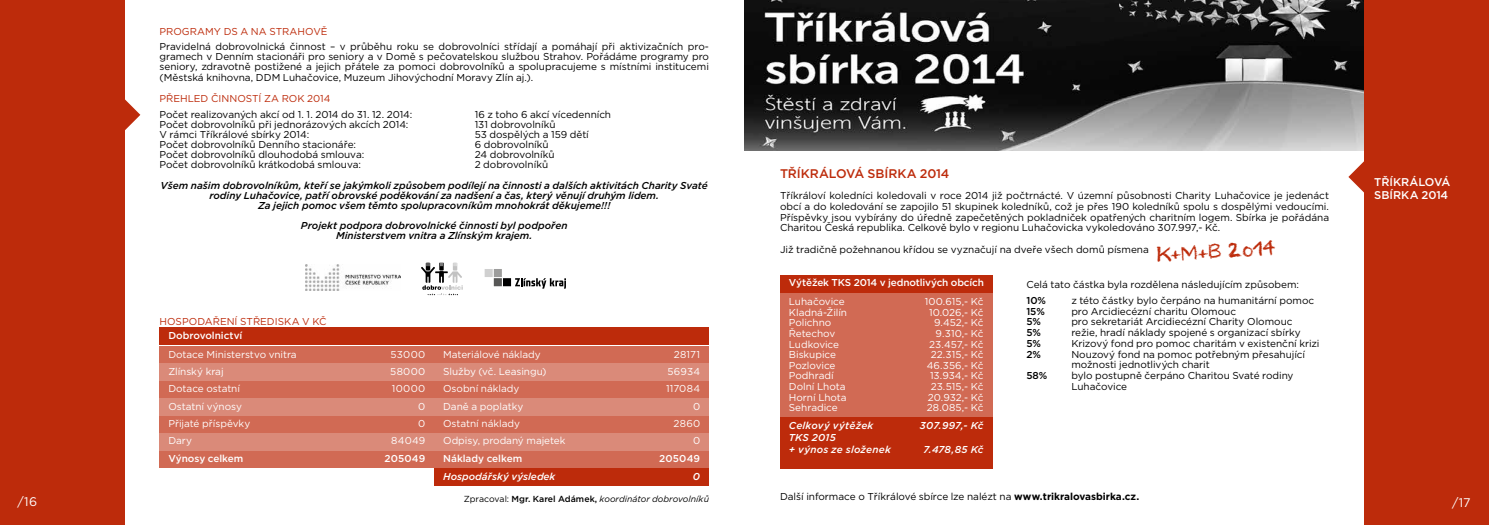
<style>
.page{position:relative;width:1489px;height:525px;background:#fff}
.page>*{position:absolute;margin:0;border:0;box-sizing:border-box;transform-origin:0 0}
.t1{font:21.88px "pastel";color:#bd2b0b}
.t2{font:500 12.5px "Gotham";color:#bd2b0b}
.t3{font:12.5px "Gotham";color:#fff}
.t4{font:500 11.25px/13.5px "Gotham";color:#fff}
.t5{font:10px/10.8px "Gotham";letter-spacing:-.005em;color:#000;text-align:justify}
.t6{font:10px/10.6px "Gotham";letter-spacing:-.005em;color:#fff}
.t7{font:italic 500 10px/10px "Gotham";letter-spacing:-.005em;color:#000;text-align:center}
.t8{font:500 10px "Gotham";letter-spacing:-.005em;color:#fff}
.t9{font:italic 500 10px/12px "Gotham";letter-spacing:.01em;color:#fff}
.t10{font:10px "Gotham";color:#bd2b0b}
.t11{font:500 10px "Gotham";color:#000}
.t12{font:italic 8.75px "Gotham";letter-spacing:-.005em;color:#000}
.s1{font-style:normal}
.s2{font-weight:500;font-style:normal}
.s3{font-weight:700}
</style>
<div class="page">
<img style="left:744px;top:0;width:620px;height:151px">
<div style="left:1364px;top:0;width:124px;height:524px;background:#bd2b0b"></div>
<svg style="left:1348px;top:161px;width:16px;height:32px"></svg>
<div style="left:780px;top:293px;width:212px;height:133px;background:#d16a54"></div>
<div style="left:780px;top:275px;width:212px;height:17px;background:#bd2b0b"></div>
<div style="left:780px;top:417px;width:212px;height:52px;background:#bd2b0b"></div>
<div style="left:159px;top:327px;width:550px;height:18px;background:#bd2b0b"></div>
<div style="left:159px;top:346px;width:550px;height:17px;background:#d16a54"></div>
<div style="left:159px;top:380px;width:550px;height:18px;background:#d16a54"></div>
<div style="left:159px;top:415px;width:550px;height:18px;background:#d16a54"></div>
<div style="left:159px;top:450px;width:550px;height:18px;background:#d16a54"></div>
<div style="left:159px;top:363px;width:550px;height:18px;background:#da8a79"></div>
<div style="left:159px;top:398px;width:550px;height:18px;background:#da8a79"></div>
<div style="left:159px;top:432px;width:550px;height:18px;background:#da8a79"></div>
<div style="left:434px;top:468px;width:275px;height:17px;background:#bd2b0b"></div>
<div style="left:0;top:0;width:124px;height:524px;background:#bd2b0b"></div>
<img style="left:305px;top:264px;width:95px;height:26px">
<svg style="left:515px;top:278px;width:51px;height:10px"></svg>
<div style="left:484px;top:269px;width:8px;height:8px;background:#d0d0d0"></div>
<div style="left:494px;top:269px;width:8px;height:8px;background:#9d9d9c"></div>
<div style="left:494px;top:278px;width:8px;height:8px;background:#575756"></div>
<div style="left:503px;top:278px;width:8px;height:8px;background:#000"></div>
<svg style="left:421px;top:262px;width:41px;height:33px"></svg>
<svg style="left:124px;top:97px;width:16px;height:35px"></svg>
<p class="t10" style="left:159px;top:25px;width:16px">Program</p>
<p class="t10" style="left:214px;top:25px;width:71px">y DS a na Strahov</p>
<p class="t10" style="left:321px;top:25px;width:8px">ě</p>
<p class="t5" style="left:159px;top:41px;width:551px;line-height:10.2px">Pravidelná dobrovolnická činnost – v průběhu roku se dobrovolníci střídají a pomáhají při aktivizačních pro&shy;gramech v Denním stacionáři pro seniory a v Domě s pečovatelskou službou Strahov. Pořádáme programy pro seniory, zdravotně postižené a jejich přátele za pomoci dobrovolníků a spolupracujeme s místními institucemi (Městská knihovna, DDM Luhačovice, Muzeum Jihovýchodní Moravy Zlín aj.).</p>
<p class="t10" style="left:159px;top:92px;width:86px">Přehled činnost</p>
<p class="t10" style="left:258px;top:92px;width:32px">í za rok</p>
<p class="t10" style="left:307px;top:92px;width:25px">2014</p>
<p class="t5" style="left:159px;top:108px;width:254px">Počet realizovaných akcí od 1. 1. 2014 do 31. 12. 2014:</p>
<p class="t5" style="left:474px;top:108px;width:138px">16 z toho 6 akcí vícedenních</p>
<p class="t5" style="left:159px;top:118px;width:250px">Počet dobrovolníků při jednorázových akcích 2014:</p>
<p class="t5" style="left:474px;top:118px;width:82px">131 dobrovolníků</p>
<p class="t5" style="left:159px;top:128px;width:151px">V rámci Tříkrálové sbírky 2014:</p>
<p class="t5" style="left:474px;top:128px;width:116px">53 dospělých a 159 dětí</p>
<p class="t5" style="left:159px;top:138px;width:198px">Počet dobrovolníků Denního stacionáře:</p>
<p class="t5" style="left:474px;top:138px;width:76px">6 dobrovolníků</p>
<p class="t5" style="left:159px;top:148px;width:206px">Počet dobrovolníků dlouhodobá smlouva:</p>
<p class="t5" style="left:474px;top:148px;width:82px">24 dobrovolníků</p>
<p class="t5" style="left:159px;top:158px;width:203px">Počet dobrovolníků krátkodobá smlouva:</p>
<p class="t5" style="left:474px;top:158px;width:75px">2 dobrovolníků</p>
<p class="t7" style="left:161px;top:180px;width:549px">Všem našim dobrovolníkům, kteří se jakýmkoli způsobem podílejí na činnosti a dalších aktivitách Charity Svaté rodiny Luhačovice, patří obrovské poděkování za nadšení a čas, který věnují druhým lidem.<br>Za jejich pomoc všem těmto spolupracovníkům mnohokrát děkujeme!!!</p>
<p class="t7" style="left:301px;top:220px;width:268px">Projekt podpora dobrovolnické činnosti byl podpořen<br>Ministerstvem vnitra a Zlínským krajem.</p>
<p class="t10" style="left:159px;top:314px;width:17px">Hospoda</p>
<p class="t10" style="left:213px;top:314px;width:73px">ření střediska</p>
<p class="t10" style="left:302px;top:314px;width:24px">v Kč</p>
<p class="t8" style="left:168px;top:328px;width:76px">Dobrovolnictví</p>
<p class="t6" style="left:168px;top:348px;width:130px">Dotace Ministerstvo vnitra</p>
<p class="t6" style="left:168px;top:379px;width:75px;line-height:17.4px">Dotace ostatní<br>Ostatní výnosy</p>
<p class="t6" style="left:168px;top:435px;width:25px">Dary</p>
<p class="t6" style="left:443px;top:348px;width:99px">Materiálové náklady</p>
<p class="t6" style="left:443px;top:383px;width:78px">Osobní náklady</p>
<p class="t6" style="left:443px;top:417px;width:78px">Ostatní náklady</p>
<p class="t6" style="left:390px;top:348px;width:36px">53000</p>
<p class="t6" style="left:392px;top:380px;width:35px;line-height:17.4px;text-align:right">10000<br>0</p>
<p class="t6" style="left:391px;top:435px;width:36px">84049</p>
<p class="t6" style="left:673px;top:348px;width:28px">28171</p>
<p class="t6" style="left:666px;top:383px;width:36px">117084</p>
<p class="t6" style="left:673px;top:417px;width:28px">2860</p>
<p class="t6" style="left:168px;top:365px;width:57px">Zlínský kraj</p>
<p class="t6" style="left:443px;top:365px;width:105px">Služby (vč. Leasingu)</p>
<p class="t6" style="left:443px;top:400px;width:82px">Daně a poplatky</p>
<p class="t6" style="left:443px;top:435px;width:124px">Odpisy, prodaný majetek</p>
<p class="t9" style="left:443px;top:470px;width:114px">Hospodářský výsledek</p>
<p class="t6" style="left:667px;top:365px;width:34px">56934</p>
<p class="t6" style="left:693px;top:400px;width:9px">0</p>
<p class="t6" style="left:693px;top:435px;width:9px">0</p>
<p class="t9" style="left:693px;top:470px;width:9px">0</p>
<p class="t6" style="left:390px;top:366px;width:37px">58000</p>
<p class="t6" style="left:168px;top:417px;width:83px">Přijaté příspěvky</p>
<p class="t8" style="left:168px;top:452px;width:77px">Výnosy celkem</p>
<p class="t8" style="left:443px;top:452px;width:81px">Náklady celkem</p>
<p class="t6" style="left:418px;top:417px;width:9px">0</p>
<p class="t8" style="left:384px;top:452px;width:43px">205049</p>
<p class="t8" style="left:659px;top:452px;width:43px">205049</p>
<p class="t3" style="left:18px;top:493px;width:21px">/16</p>
<p class="t12" style="left:464px;top:493px;width:247px"><span class="s1">Zpracoval:</span> <span class="s2">Mgr. Karel Adámek,</span> koordinátor dobrovolníků</p>
<p class="t2" style="left:780px;top:165px;width:10px">Tříkrálová</p>
<p class="t2" style="left:867px;top:165px;width:10px">sbírka</p>
<p class="t2" style="left:919px;top:165px;width:31px">2014</p>
<p class="t5" style="left:780px;top:190px;width:550px">Tříkráloví koledníci koledovali v roce 2014 již počtrnácté. V územní působnosti Charity Luhačovice je jedenáct obcí a do koledování se zapojilo 51 skupinek koledníků, což je přes 190 koledníků spolu s dospělými vedoucími.<br>Příspěvky jsou vybírány do úředně zapečetěných pokladniček opatřených charitním logem. Sbírka je pořádána Charitou Česká republika. Celkově bylo v regionu Luhačovicka vykoledováno 307.997,- Kč.</p>
<p class="t5" style="left:780px;top:243px;width:370px">Již tradičně požehnanou křídou se vyznačují na dveře všech domů písmena</p>
<h1 class="t1" style="left:1155px;top:244px;width:121px;rotate:-3deg">K+M+B 2014</h1>
<p class="t8" style="left:788px;top:276px;width:196px">Výtěžek TKS 2014 v jednotlivých obcích</p>
<p class="t6" style="left:788px;top:296px;width:60px">Luhačovice<br>Kladná-Žilín<br>Polichno<br>Řetechov<br>Ludkovice<br>Biskupice<br>Pozlovice<br>Podhradí<br>Dolní Lhota<br>Horní Lhota<br>Sehradice</p>
<p class="t6" style="left:924px;top:296px;width:60px;text-align:right">100.615,- Kč<br>10.026,- Kč<br>9.452,- Kč<br>9.310,- Kč<br>23.457,- Kč<br>22.315,- Kč<br>46.356,- Kč<br>13.934,- Kč<br>23.515,- Kč<br>20.932,- Kč<br>28.085,- Kč</p>
<p class="t9" style="left:788px;top:419px;width:103px">Celkový výtěžek<br>TKS 2015<br>+ výnos ze složenek</p>
<p class="t9" style="left:919px;top:419px;width:65px">307.997,- Kč</p>
<p class="t9" style="left:923px;top:443px;width:62px">7.478,85 Kč</p>
<p class="t5" style="left:1026px;top:278px;width:274px">Celá tato částka byla rozdělena následujícím způsobem:</p>
<p class="t11" style="left:1026px;top:294px;width:21px">10%</p>
<p class="t5" style="left:1071px;top:294px;width:244px">z této částky bylo čerpáno na humanitární pomoc</p>
<p class="t11" style="left:1026px;top:304px;width:20px">15%</p>
<p class="t5" style="left:1071px;top:305px;width:166px">pro Arcidiecézní charitu Olomouc</p>
<p class="t11" style="left:1026px;top:315px;width:16px">5%</p>
<p class="t5" style="left:1071px;top:316px;width:223px">pro sekretariát Arcidiecézní Charity Olomouc</p>
<p class="t11" style="left:1026px;top:326px;width:16px">5%</p>
<p class="t5" style="left:1071px;top:327px;width:231px">režie, hradí náklady spojené s organizací sbírky</p>
<p class="t11" style="left:1026px;top:337px;width:16px">5%</p>
<p class="t5" style="left:1071px;top:337px;width:249px">Krizový fond pro pomoc charitám v existenční krizi</p>
<p class="t11" style="left:1026px;top:347px;width:16px">2%</p>
<p class="t5" style="left:1071px;top:348px;width:235px">N ouzový fond na pomoc potřebným přesahující možnosti jednotlivých charit</p>
<p class="t11" style="left:1026px;top:369px;width:23px">58%</p>
<p class="t5" style="left:1071px;top:370px;width:223px">bylo postupně čerpáno Charitou Svaté rodiny<br>Luhačovice</p>
<p class="t5" style="left:780px;top:491px;width:361px">Další informace o Tříkrálové sbírce lze nalézt na <span class="s3">www.trikralovasbirka.cz.</span></p>
<p class="t4" style="left:1373px;top:175px;width:9px">Tříkrálová sbírka</p>
<p class="t4" style="left:1421px;top:188px;width:28px">2014</p>
<p class="t3" style="left:1451px;top:494px;width:20px">/17</p>
</div>
